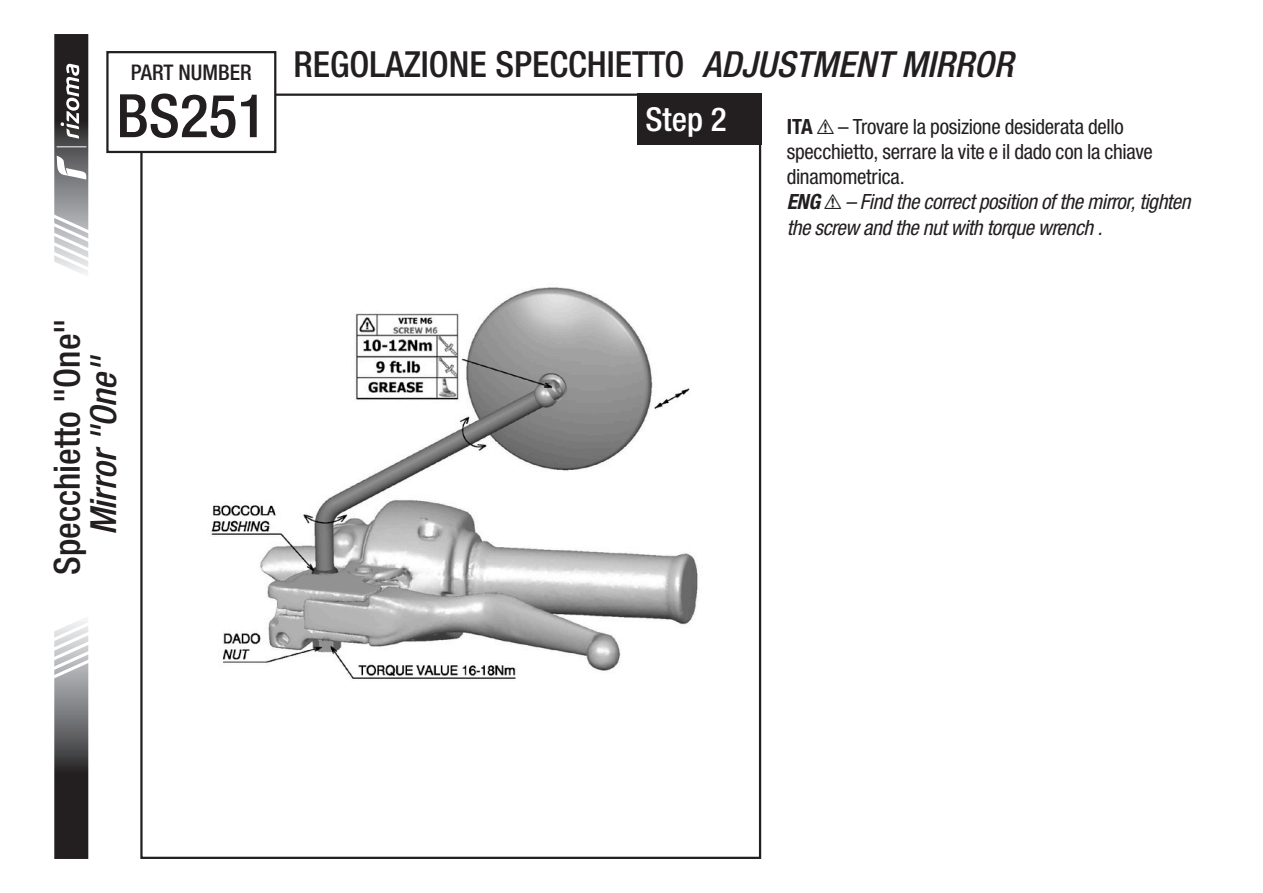
<style>
.page{position:relative;width:1263px;height:893px;background:#fff}
.page>*{position:absolute;margin:0;border:0;box-sizing:border-box;transform-origin:0 0}
.t1{font:500 condensed 60px "Helvetica Neue LT Std";color:#231f20}
.t2{font:500 condensed 36px "Helvetica Neue LT Std";color:#231f20}
.t3{font:italic 500 condensed 36px "Helvetica Neue LT Std";color:#231f20}
.t4{font:500 condensed 33px "Helvetica Neue LT Std";color:#fff}
.t5{font:500 condensed 21.6px "Helvetica Neue LT Std";color:#231f20}
.t6{font:condensed 21px/25.2px "Helvetica Neue LT Std";letter-spacing:-.015em;color:#231f20}
.s1{font-style:italic}
.s2{font-weight:700}
.s3{font-family:"Hazard";font-stretch:normal}
.s4{font-weight:700;font-style:italic}
</style>
<div class="page">
<img style="left:211px;top:287px;width:487px;height:392px">
<div style="left:637px;top:94px;width:124px;height:51px;background:#231f20"></div>
<svg style="left:54px;top:620px;width:35px;height:239px;background:#706f70"></svg>
<svg style="left:54px;top:34px;width:35px;height:240px"></svg>
<div style="left:106px;top:51px;width:170px;height:102px;border:2px solid #231f20"></div>
<p class="t5" style="left:131px;top:59px;width:122px">PART NUMBER</p>
<h1 class="t1" style="left:116px;top:80px;width:151px">BS251</h1>
<h2 class="t2" style="left:46px;top:575px;width:258px;rotate:-90deg">Specchietto "One"</h2>
<h2 class="t3" style="left:82px;top:535px;width:182px;rotate:-90deg">Mirror "One"</h2>
<h2 class="t2" style="left:293px;top:42px;width:721px">REGOLAZIONE SPECCHIETTO <span class="s1">ADJUSTMENT MIRROR</span></h2>
<h3 class="t4" style="left:645px;top:99px;width:83px">Step 2</h3>
<p class="t6" style="left:787px;top:114px;width:405px"><span class="s2">ITA</span> <span class="s3">!</span> – Trovare la posizione desiderata dello specchietto, serrare la vite e il dado con la chiave dinamometrica.<br><span class="s4">ENG</span> <span class="s3">!</span> <span class="s1">– Find the correct position of the mirror, tighten the screw and the nut with torque wrench .</span></p>
</div>
